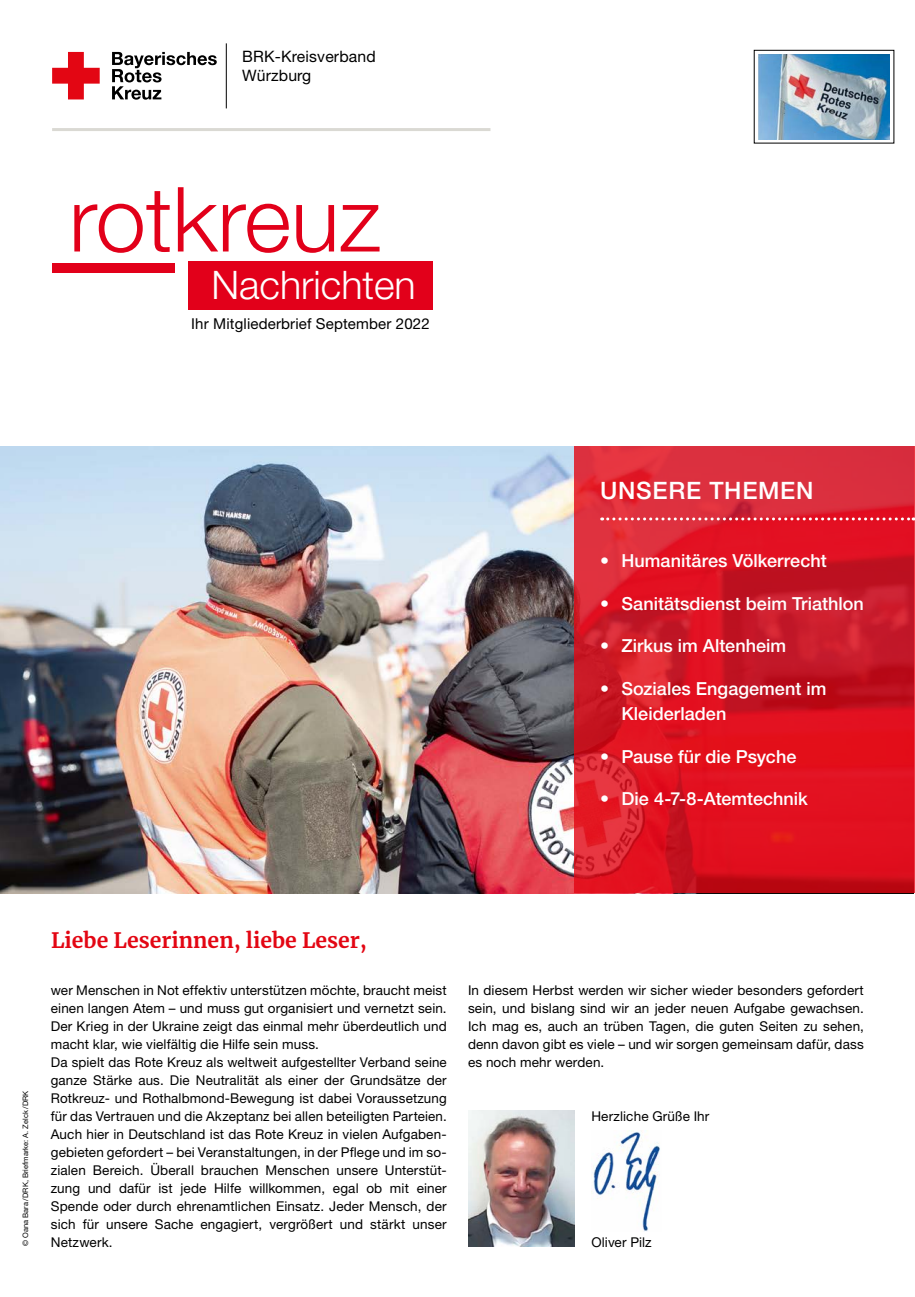
<style>
.page{position:relative;width:915px;height:1297px;background:#fff}
.page>*{position:absolute;margin:0;border:0;box-sizing:border-box;transform-origin:0 0}
.t1{font:300 90px "Helvetica Neue LT Std";color:#e2001a}
.t2{font:300 39.3px "Helvetica Neue LT Pro";color:#fff}
.t3{font:500 24px "Helvetica Neue LT Pro";letter-spacing:.03em;color:#fff}
.t4{font:700 21px "Merriweather";color:#e30613}
.t5{font:500 18px/25.5px "Helvetica Neue LT Pro";color:#fff}
.t6{font:15.75px "Helvetica Neue LT Pro";letter-spacing:.01em;color:#000}
.t7{font:15px "Helvetica Neue LT Pro";letter-spacing:.01em;color:#000}
.MGB_Copy{font:13.5px/18px "Helvetica Neue LT Pro";letter-spacing:.01em;color:#000;text-align:justify}
.MGB_Fotocredits{font:7.5px "Helvetica Neue LT Pro";color:#000}
</style>
<div class="page">
<img style="left:758px;top:54px;width:131px;height:85px">
<img style="left:0;top:446px;width:574px;height:447px">
<svg style="left:574px;top:446px;width:340px;height:447px;background:#d71927"></svg>
<svg style="left:601px;top:517px;width:312px;height:3px"></svg>
<hr style="left:52px;top:128px;width:438px;height:3px;background:#dad9d3">
<hr style="left:226px;top:43px;width:1px;height:65px;background:#000">
<div style="left:188px;top:261px;width:244px;height:49px;background:#e2001a"></div>
<div style="left:52px;top:263px;width:122px;height:9px;background:#e2001a"></div>
<div style="left:753px;top:50px;width:140px;height:93px;border:1px solid #000"></div>
<svg style="left:52px;top:52px;width:48px;height:47px"></svg>
<svg style="left:112px;top:52px;width:105px;height:48px"></svg>
<img style="left:591px;top:1130px;width:69px;height:101px">
<img style="left:468px;top:1110px;width:106px;height:136px">
<p class="t6" style="left:242px;top:47px;width:135px">BRK-Kreisverband</p>
<p class="t6" style="left:242px;top:66px;width:70px">Würzburg</p>
<p class="t1" style="left:69px;top:164px;width:313px">rotkreuz</p>
<p class="t2" style="left:211px;top:261px;width:206px">Nachrichten</p>
<p class="t7" style="left:191px;top:314px;width:240px">Ihr Mitgliederbrief September 2022</p>
<p class="t3" style="left:600px;top:476px;width:215px">UNSERE THEMEN</p>
<p class="t5" style="left:600px;top:548px;width:228px">• Humanitäres Völkerrecht</p>
<p class="t5" style="left:600px;top:590px;width:265px">• Sanitätsdienst beim Triathlon</p>
<p class="t5" style="left:600px;top:633px;width:187px">• Zirkus im Altenheim</p>
<p class="t5" style="left:621px;top:675px;width:206px;text-indent:-21px">• Soziales Engagement im<br>Kleiderladen</p>
<p class="t5" style="left:600px;top:743px;width:198px">• Pause für die Psyche</p>
<p class="t5" style="left:600px;top:786px;width:209px">• Die 4-7-8-Atemtechnik</p>
<p class="MGB_Fotocredits" style="left:21px;top:1246px;width:157px;rotate:-90deg">© Oana Bara/DRK, Briefmarke: A. Zelck/DRK</p>
<p class="t4" style="left:51px;top:925px;width:317px">Liebe Leserinnen, liebe Leser,</p>
<p class="MGB_Copy" style="left:51px;top:980px;width:397px">wer Menschen in Not effektiv unterstützen möchte, braucht meist einen langen Atem – und muss gut organisiert und vernetzt sein.<br>Der Krieg in der Ukraine zeigt das einmal mehr überdeutlich und macht klar, wie vielfältig die Hilfe sein muss.</p>
<p class="MGB_Copy" style="left:51px;top:1052px;width:397px">Da spielt das Rote Kreuz als weltweit aufgestellter Verband seine ganze Stärke aus. Die Neutralität als einer der Grundsätze der Rotkreuz- und Rothalbmond-Bewegung ist dabei Voraussetzung für das Vertrauen und die Akzeptanz bei allen beteiligten Parteien.</p>
<p class="MGB_Copy" style="left:51px;top:1124px;width:397px">Auch hier in Deutschland ist das Rote Kreuz in vielen Aufgaben&shy;gebieten gefordert – bei Veranstaltungen, in der Pflege und im so&shy;zialen Bereich. Überall brauchen Menschen unsere Unterstüt&shy;zung und dafür ist jede Hilfe willkommen, egal ob mit einer Spende oder durch ehrenamtlichen Einsatz. Jeder Mensch, der sich für unsere Sache engagiert, vergrößert und stärkt unser Netzwerk.</p>
<p class="MGB_Copy" style="left:468px;top:980px;width:397px">In diesem Herbst werden wir sicher wieder besonders gefordert sein, und bislang sind wir an jeder neuen Aufgabe gewachsen.<br>Ich mag es, auch an trüben Tagen, die guten Seiten zu sehen, denn davon gibt es viele – und wir sorgen gemeinsam dafür, dass es noch mehr werden.</p>
<p class="MGB_Copy" style="left:591px;top:1106px;width:119px">Herzliche Grüße Ihr</p>
<p class="MGB_Copy" style="left:591px;top:1232px;width:62px">Oliver Pilz</p>
</div>
